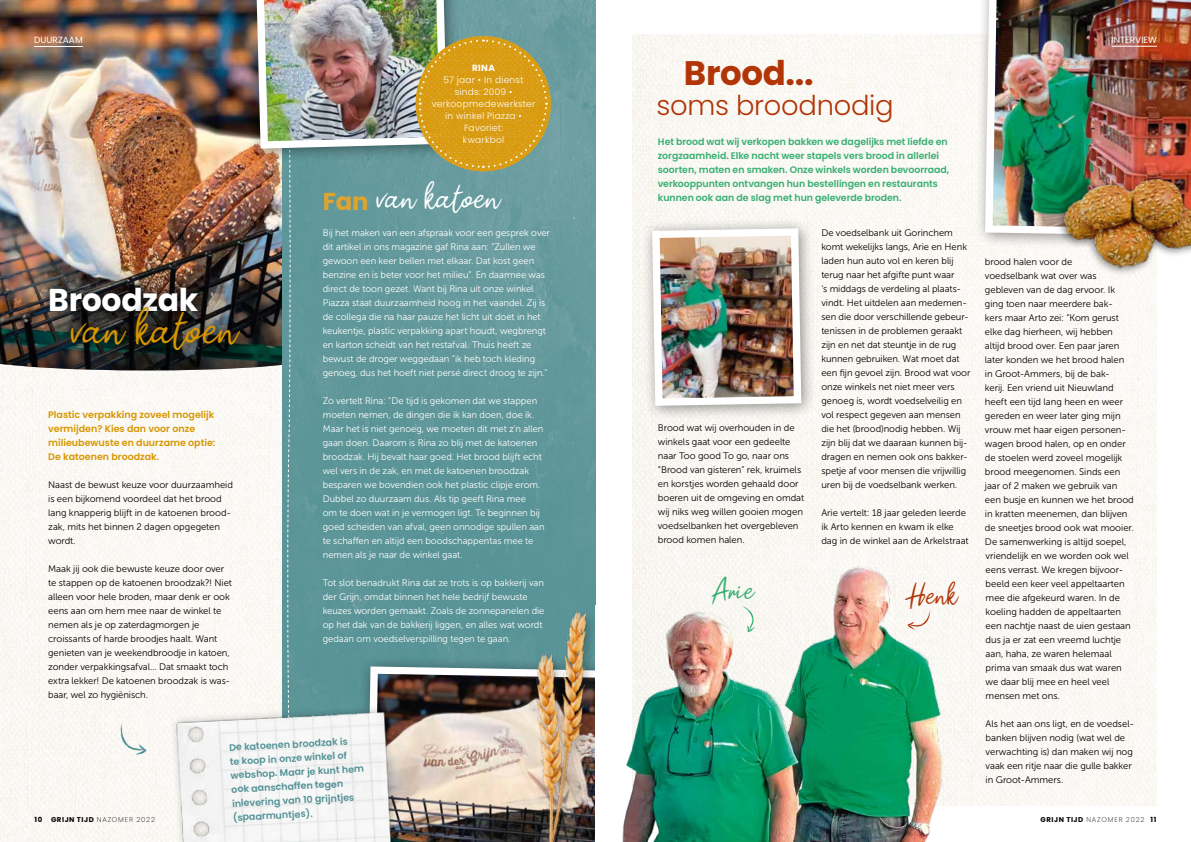
<style>
.page{position:relative;width:1191px;height:842px;background:#fff}
.page>*{position:absolute;margin:0;border:0;box-sizing:border-box;transform-origin:0 0}
.t1{font:47.1px "Paul Signature";letter-spacing:.01em;color:#d69600}
.t2{font:34.9px "Paul Signature";letter-spacing:.01em;color:#fff}
.t3{font:700 34px "Poppins";letter-spacing:-.01em;color:#b13507}
.t4{font:700 31.5px "Poppins";letter-spacing:-.01em;color:#fff}
.t5{font:28.9px "Paul Signature";color:#38af72}
.t6{font:28.9px "Paul Signature";color:#b13507}
.t7{font:300 27.4px "Poppins";letter-spacing:-.01em;color:#b13507}
.t8{font:700 24.3px "Poppins";color:#dda42e}
.t9{font:9.5px/14px "Museo Sans 300";letter-spacing:-.005em;color:#000}
.t10{font:9.5px/14px "Museo Sans 300";letter-spacing:-.005em;color:#fff}
.t11{font:600 9.5px/14px "Poppins";letter-spacing:-.005em;color:#38af72}
.t12{font:600 9.5px/14px "Poppins";color:#529195}
.t13{font:600 9.5px/14px "Poppins";color:#d69600}
.t14{font:300 9px/12px "Poppins";letter-spacing:.03em;color:#fff;text-align:center}
.t15{font:9px "Poppins";color:#fff}
.t16{font:700 9px "Poppins";color:#fff}
.t17{font:700 7px "Poppins";letter-spacing:.085em;color:#000}
.s1{font-weight:200}
</style>
<div class="page">
<img style="left:0;top:0;width:251px;height:370px">
<img style="left:548px;top:0;width:47px;height:593px">
<div style="left:41px;top:279px;width:165px;height:41px;background:#000;opacity:.75"></div>
<div style="left:62px;top:298px;width:187px;height:61px;background:#000;opacity:.75"></div>
<img style="left:164px;top:706px;width:87px;height:136px">
<div style="left:244px;top:0;width:219px;height:164px;background:#000;opacity:.45"></div>
<img style="left:548px;top:36px;width:3px;height:135px">
<img style="left:251px;top:0;width:297px;height:842px">
<svg style="left:120px;top:723px;width:27px;height:33px"></svg>
<img style="left:632px;top:553px;width:353px;height:289px">
<svg style="left:907px;top:610px;width:24px;height:21px"></svg>
<svg style="left:742px;top:606px;width:14px;height:26px"></svg>
<div style="left:641px;top:217px;width:176px;height:204px;background:#000;opacity:.45"></div>
<img style="left:648px;top:225px;width:157px;height:184px">
<div style="left:974px;top:0;width:217px;height:252px;background:#000;opacity:.45"></div>
<img style="left:981px;top:0;width:210px;height:240px">
<hr style="left:1111px;top:46px;width:46px;height:1px;background:#fff">
<hr style="left:34px;top:46px;width:49px;height:1px;background:#fff">
<img style="left:474px;top:593px;width:193px;height:249px">
<img style="left:477px;top:642px;width:157px;height:200px">
<div style="left:1055px;top:174px;width:136px;height:104px;background:#000;opacity:.42"></div>
<img style="left:1058px;top:171px;width:133px;height:103px">
<p class="t15" style="left:34px;top:35px;width:50px">DUURZAAM</p>
<p class="t15" style="left:1111px;top:35px;width:47px">INTERVIEW</p>
<p class="t16" style="left:472px;top:62px;width:24px">RINA</p>
<p class="t14" style="left:432px;top:74px;width:105px">57 jaar • In dienst sinds: 2009 • verkoopmedewerkster in winkel Piazza •<br>Favoriet:<br>kwarkbol</p>
<h3 class="t8" style="left:323px;top:187px;width:47px">Fan</h3>
<h2 class="t2" style="left:376px;top:174px;width:125px">van katoen</h2>
<h3 class="t3" style="left:684px;top:54px;width:131px">Brood...</h3>
<h3 class="t7" style="left:656px;top:89px;width:239px">soms broodnodig</h3>
<p class="t11" style="left:658px;top:134px;width:293px">Het brood wat wij verkopen bakken we dagelijks met liefde en zorgzaamheid. Elke nacht weer stapels vers brood in allerlei soorten, maten en smaken. Onze winkels worden bevoorraad, verkooppunten ontvangen hun bestellingen en restaurants kunnen ook aan de slag met hun geleverde broden.</p>
<p class="t9" style="left:821px;top:225px;width:150px">De voedselbank uit Gorinchem komt wekelijks langs, Arie en Henk laden hun auto vol en keren blij terug naar het afgifte punt waar<br>‘s middags de verdeling al plaats&shy;vindt. Het uitdelen aan medemen&shy;sen die door verschillende gebeur&shy;tenissen in de problemen geraakt zijn en net dat steuntje in de rug kunnen gebruiken. Wat moet dat een fijn gevoel zijn. Brood wat voor onze winkels net niet meer vers genoeg is, wordt voedselveilig en vol respect gegeven aan mensen die het (brood)nodig hebben. Wij zijn blij dat we daaraan kunnen bij&shy;dragen en nemen ook ons bakker&shy;spetje af voor mensen die vrijwillig uren bij de voedselbank werken.</p>
<p class="t9" style="left:821px;top:505px;width:149px">Arie vertelt: 18 jaar geleden leerde ik Arto kennen en kwam ik elke dag in de winkel aan de Arkelstraat</p>
<p class="t10" style="left:323px;top:226px;width:229px">Bij het maken van een afspraak voor een gesprek over dit artikel in ons magazine gaf Rina aan: “Zullen we gewoon een keer bellen met elkaar. Dat kost geen benzine en is beter voor het milieu”. En daarmee was direct de toon gezet. Want bij Rina uit onze winkel Piazza staat duurzaamheid hoog in het vaandel. Zij is de collega die na haar pauze het licht uit doet in het keukentje, plastic verpakking apart houdt, wegbrengt en karton scheidt van het restafval. Thuis heeft ze bewust de droger weggedaan “ik heb toch kleding genoeg, dus het hoeft niet persé direct droog te zijn.”</p>
<p class="t10" style="left:323px;top:394px;width:223px">Zo vertelt Rina: “De tijd is gekomen dat we stappen moeten nemen, de dingen die ik kan doen, doe ik.<br>Maar het is niet genoeg, we moeten dit met z’n allen gaan doen. Daarom is Rina zo blij met de katoenen broodzak. Hij bevalt haar goed. Het brood blijft echt wel vers in de zak, en met de katoenen broodzak besparen we bovendien ook het plastic clipje erom.<br>Dubbel zo duurzaam dus. Als tip geeft Rina mee<br>om te doen wat in je vermogen ligt. Te beginnen bij goed scheiden van afval, geen onnodige spullen aan te schaffen en altijd een boodschappentas mee te nemen als je naar de winkel gaat.</p>
<p class="t10" style="left:323px;top:576px;width:223px">Tot slot benadrukt Rina dat ze trots is op bakkerij van der Grijn, omdat binnen het hele bedrijf bewuste keuzes worden gemaakt. Zoals de zonnepanelen die op het dak van de bakkerij liggen, en alles wat wordt gedaan om voedselverspilling tegen te gaan.</p>
<p class="t9" style="left:985px;top:254px;width:150px">brood halen voor de<br>voedselbank wat over was gebleven van de dag ervoor. Ik ging toen naar meerdere bak-<br>kers maar Arto zei: “Kom gerust elke dag hierheen, wij hebben altijd brood over. Een paar jaren later konden we het brood halen in Groot-Ammers, bij de bak-<br>kerij. Een vriend uit Nieuwland heeft een tijd lang heen en weer gereden en weer later ging mijn vrouw met haar eigen personen&shy;wagen brood halen, op en onder de stoelen werd zoveel mogelijk brood meegenomen. Sinds een jaar of 2 maken we gebruik van een busje en kunnen we het brood in kratten meenemen, dan blijven de sneetjes brood ook wat mooier.<br>De samenwerking is altijd soepel, vriendelijk en we worden ook wel eens verrast. We kregen bijvoor&shy;beeld een keer veel appeltaarten mee die afgekeurd waren. In de koeling hadden de appeltaarten een nachtje naast de uien gestaan dus ja er zat een vreemd luchtje aan, haha, ze waren helemaal prima van smaak dus wat waren we daar blij mee en heel veel mensen met ons.</p>
<p class="t9" style="left:985px;top:716px;width:150px">Als het aan ons ligt, en de voedsel&shy;banken blijven nodig (wat wel de verwachting is) dan maken wij nog vaak een ritje naar die gulle bakker in Groot-Ammers.</p>
<h3 class="t4" style="left:48px;top:282px;width:152px">Broodzak</h3>
<h1 class="t1" style="left:70px;top:298px;width:168px">van katoen</h1>
<p class="t13" style="left:48px;top:407px;width:169px">Plastic verpakking zoveel mogelijk vermijden? Kies dan voor onze milieubewuste en duurzame optie:<br>De katoenen broodzak.</p>
<p class="t9" style="left:48px;top:478px;width:186px">Naast de bewust keuze voor duurzaamheid is een bijkomend voordeel dat het brood lang knapperig blijft in de katoenen brood&shy;zak, mits het binnen 2 dagen opgegeten wordt.</p>
<p class="t9" style="left:48px;top:562px;width:185px">Maak jij ook die bewuste keuze door over te stappen op de katoenen broodzak?! Niet alleen voor hele broden, maar denk er ook eens aan om hem mee naar de winkel te nemen als je op zaterdagmorgen je croissants of harde broodjes haalt. Want genieten van je weekendbroodje in katoen, zonder verpakkingsafval… Dat smaakt toch extra lekker! De katoenen broodzak is was&shy;baar, wel zo hygiënisch.</p>
<p class="t9" style="left:658px;top:420px;width:148px">Brood wat wij overhouden in de winkels gaat voor een gedeelte naar Too good To go, naar ons “Brood van gisteren” rek, kruimels en korstjes worden gehaald door boeren uit de omgeving en omdat wij niks weg willen gooien mogen voedselbanken het overgebleven brood komen halen.</p>
<h3 class="t5" style="left:711px;top:571px;width:45px">Arie</h3>
<h3 class="t6" style="left:904px;top:576px;width:54px">Henk</h3>
<p class="t12" style="left:229px;top:740px;width:135px;rotate:-3deg">De katoenen broodzak is<br>te koop in onze winkel of webshop. Maar je kunt hem ook aanschaffen tegen inlevering van 10 grijntjes (spaarmuntjes).</p>
<p class="t17" style="left:34px;top:816px;width:122px">10 GRIJN TIJD <span class="s1">NAZOMER 2022</span></p>
<p class="t17" style="left:1040px;top:816px;width:118px">GRIJN TIJD <span class="s1">NAZOMER 2022</span> 11</p>
</div>
